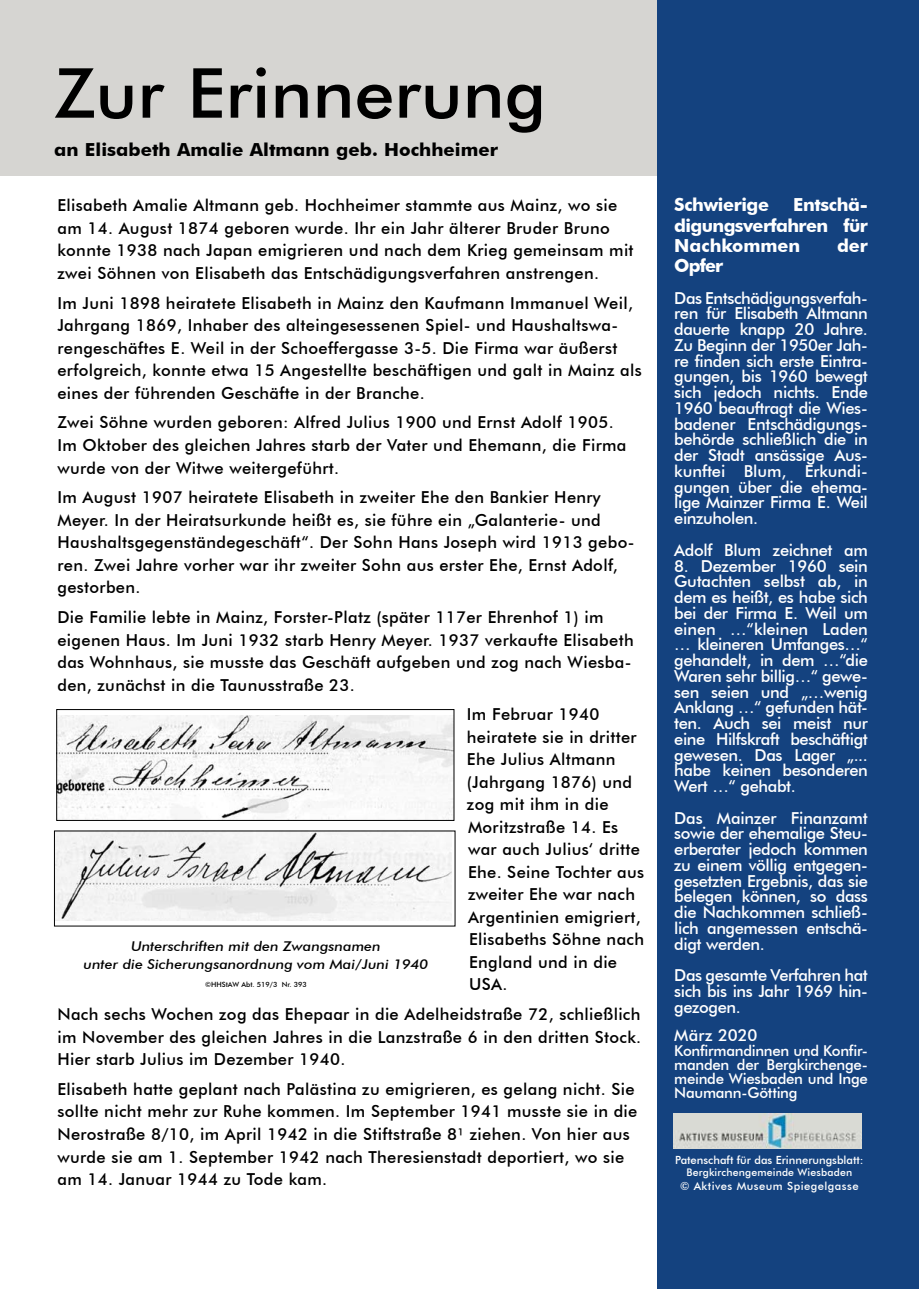
<style>
.page{position:relative;width:919px;height:1289px;background:#fff}
.page>*{position:absolute;margin:0;border:0;box-sizing:border-box;transform-origin:0 0}
.t1{font:500 69px "Futura BT";color:#000;scale:1.04 1}
.t2{font:700 18px/20.2px "Futura BT";letter-spacing:-.02em;color:#fff;text-align:justify}
.t3{font:700 18px "Futura BT";color:#000}
.t4{font:500 16.5px/22.5px "Futura BT";letter-spacing:.02em;color:#000}
.t5{font:500 16.5px/15.8px "Futura BT";letter-spacing:-.025em;color:#fff;text-align:justify}
.t6{font:500 16.5px "Futura BT";color:#fff}
.t7{font:500 15px/14.2px "Futura BT";letter-spacing:-.02em;color:#fff;text-align:justify}
.t8{font:italic 500 13.5px/18.3px "Futura BT";color:#000;text-align:center;scale:1.1 1}
.t9{font:500 11.25px "Futura BT";color:#fff}
.t10{font:500 11.25px "Futura BT";letter-spacing:.04em;color:#fff}
.t11{font:500 10.5px "Futura BT";letter-spacing:.015em;color:#fff}
.t12{font:500 7.2px "Futura BT";color:#000}
</style>
<div class="page">
<div style="left:0;top:0;width:727px;height:176px;background:#d6d5d2"></div>
<div style="left:657px;top:0;width:261px;height:1288px;background:#14427f"></div>
<img style="left:673px;top:1113px;width:188px;height:35px">
<img style="left:58px;top:715px;width:394px;height:103px">
<div style="left:56px;top:709px;width:398px;height:111px;border:1px solid #000"></div>
<img style="left:56px;top:832px;width:395px;height:88px">
<h1 class="t1" style="left:54px;top:51px;width:474px">Zur Erinnerung</h1>
<p class="t3" style="left:54px;top:139px;width:445px">an Elisabeth Amalie Altmann geb. Hochheimer</p>
<p class="t4" style="left:57px;top:194px;width:577px">Elisabeth Amalie Altmann geb. Hochheimer stammte aus Mainz, wo sie am 14. August 1874 geboren wurde. Ihr ein Jahr älterer Bruder Bruno konnte 1938 nach Japan emigrieren und nach dem Krieg gemeinsam mit zwei Söhnen von Elisabeth das Entschädigungsverfahren anstrengen.</p>
<p class="t4" style="left:57px;top:291px;width:586px">Im Juni 1898 heiratete Elisabeth in Mainz den Kaufmann Immanuel Weil, Jahrgang 1869, Inhaber des alteingesessenen Spiel- und Haushaltswa&shy;rengeschäftes E. Weil in der Schoeffergasse 3-5. Die Firma war äußerst erfolgreich, konnte etwa 15 Angestellte beschäftigen und galt in Mainz als eines der führenden Geschäfte in der Branche.</p>
<p class="t4" style="left:57px;top:411px;width:570px">Zwei Söhne wurden geboren: Alfred Julius 1900 und Ernst Adolf 1905.<br>Im Oktober des gleichen Jahres starb der Vater und Ehemann, die Firma wurde von der Witwe weitergeführt.</p>
<p class="t4" style="left:57px;top:486px;width:578px">Im August 1907 heiratete Elisabeth in zweiter Ehe den Bankier Henry Meyer. In der Heiratsurkunde heißt es, sie führe ein „Galanterie- und Haushaltsgegenständegeschäft“. Der Sohn Hans Joseph wird 1913 gebo&shy;ren. Zwei Jahre vorher war ihr zweiter Sohn aus erster Ehe, Ernst Adolf, gestorben.</p>
<p class="t4" style="left:57px;top:605px;width:577px">Die Familie lebte in Mainz, Forster-Platz (später 117er Ehrenhof 1) im eigenen Haus. Im Juni 1932 starb Henry Meyer. 1937 verkaufte Elisabeth das Wohnhaus, sie musste das Geschäft aufgeben und zog nach Wiesba&shy;den, zunächst in die Taunusstraße 23.</p>
<p class="t4" style="left:467px;top:703px;width:179px">Im Februar 1940 heiratete sie in dritter<br>Ehe Julius Altmann (Jahrgang 1876) und zog mit ihm in die<br>Moritzstraße 14. Es war auch Julius‘ dritte<br>Ehe. Seine Tochter aus zweiter Ehe war nach<br>Argentinien emigriert,<br>Elisabeths Söhne nach<br>England und in die<br>USA.</p>
<p class="t4" style="left:57px;top:1002px;width:585px;text-align:justify">Nach sechs Wochen zog das Ehepaar in die Adelheidstraße 72, schließlich im November des gleichen Jahres in die Lanzstraße 6 in den dritten Stock.<br>Hier starb Julius im Dezember 1940.</p>
<p class="t4" style="left:57px;top:1077px;width:581px">Elisabeth hatte geplant nach Palästina zu emigrieren, es gelang nicht. Sie sollte nicht mehr zur Ruhe kommen. Im September 1941 musste sie in die Nerostraße 8/10, im April 1942 in die Stiftstraße 8¹ ziehen. Von hier aus wurde sie am 1. September 1942 nach Theresienstadt deportiert, wo sie am 14. Januar 1944 zu Tode kam.</p>
<p class="t8" style="left:84px;top:936px;width:315px">Unterschriften mit den Zwangsnamen<br>unter die Sicherungsanordnung vom Mai/Juni 1940</p>
<p class="t12" style="left:205px;top:980px;width:103px">©HHStAW Abt. 519/3 Nr. 393</p>
<p class="t2" style="left:674px;top:195px;width:96px">Schwierige</p>
<p class="t2" style="left:674px;top:195px;width:195px;text-indent:119px">Entschä&shy;digungsverfahren für Nachkommen</p>
<p class="t2" style="left:837px;top:235px;width:32px">der</p>
<p class="t2" style="left:674px;top:255px;width:51px">Opfer</p>
<p class="t5" style="left:674px;top:290px;width:195px">Das Entschädigungsverfah&shy;ren für Elisabeth Altmann dauerte knapp 20 Jahre.<br>Zu Beginn der 1950er Jah&shy;re finden sich erste Eintra&shy;gungen, bis 1960 bewegt sich jedoch nichts. Ende 1960 beauftragt die Wies&shy;badener Entschädigungs&shy;behörde schließlich die in der Stadt ansässige Aus&shy;kunftei Blum, Erkundi&shy;gungen über die ehema&shy;lige Mainzer Firma E. Weil einzuholen.</p>
<p class="t5" style="left:674px;top:542px;width:195px">Adolf Blum zeichnet am</p>
<p class="t5" style="left:674px;top:557px;width:195px">8. Dezember 1960 sein Gutachten selbst ab, in dem es heißt, es habe sich bei der Firma E. Weil um einen …“kleinen Laden … kleineren Umfanges…“ gehandelt, in dem …“die Waren sehr billig…“ gewe&shy;sen seien und „…wenig Anklang …“ gefunden hät&shy;ten. Auch sei meist nur eine Hilfskraft beschäftigt gewesen. Das Lager „... habe keinen besonderen Wert …“ gehabt.</p>
<p class="t5" style="left:674px;top:809px;width:195px">Das Mainzer Finanzamt sowie der ehemalige Steu&shy;erberater jedoch kommen zu einem völlig entgegen&shy;gesetzten Ergebnis, das sie belegen können, so dass die Nachkommen schließ&shy;lich angemessen entschä&shy;digt werden.</p>
<p class="t5" style="left:674px;top:967px;width:195px">Das gesamte Verfahren hat sich bis ins Jahr 1969 hin&shy;gezogen.</p>
<p class="t6" style="left:674px;top:1025px;width:85px">März 2020</p>
<p class="t7" style="left:674px;top:1042px;width:195px">Konfirmandinnen und Konfir&shy;manden der Bergkirchenge&shy;meinde Wiesbaden und Inge Naumann-Götting</p>
<p class="t9" style="left:675px;top:1153px;width:190px">Patenschaft für das Erinnerungsblatt:</p>
<p class="t11" style="left:686px;top:1166px;width:167px">Bergkirchengemeinde Wiesbaden</p>
<p class="t10" style="left:680px;top:1178px;width:180px">© Aktives Museum Spiegelgasse</p>
</div>
